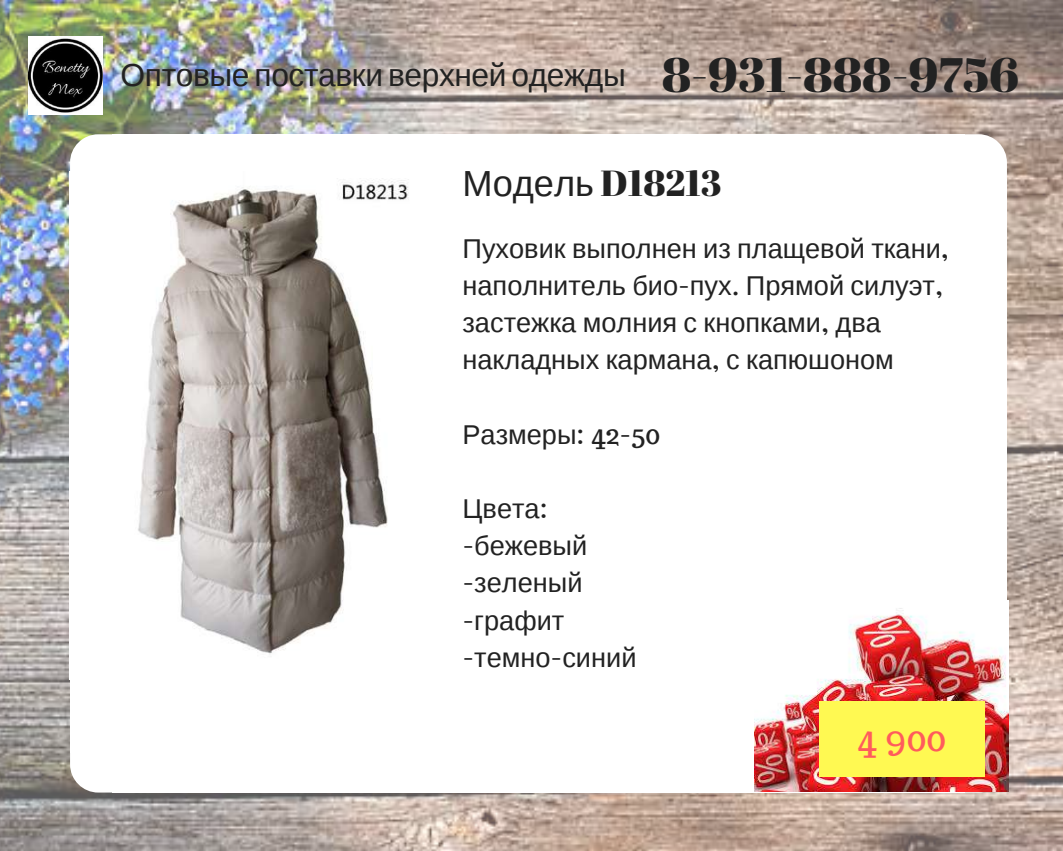
<style>
.page{position:relative;width:1063px;height:851px;background:#fff}
.page>*{position:absolute;margin:0;border:0;box-sizing:border-box;transform-origin:0 0}
.t1{font:36.3px "Liberation Sans";color:#222}
.t2{font:36.3px "Trocchi";color:#ff5c5c}
.t3{font:31.65px "Liberation Sans";letter-spacing:-.01em;color:#222}
.t4{font:27.15px/37.2px "Liberation Sans";color:#222}
.s1{font-family:"Abril Fatface";font-size:48.3px}
.s2{font-family:"Abril Fatface"}
.s3{font-family:"Trocchi"}
</style>
<div class="page">
<img style="left:0;top:0;width:1063px;height:850px">
<img style="left:28px;top:36px;width:74px;height:79px">
<svg style="left:965px;top:134px;width:42px;height:45px"></svg>
<div style="left:963px;top:179px;width:44px;height:574px;background:#fff"></div>
<div style="left:112px;top:179px;width:853px;height:574px;background:#fff"></div>
<div style="left:112px;top:134px;width:853px;height:47px;background:#fff"></div>
<svg style="left:70px;top:134px;width:42px;height:37px"></svg>
<div style="left:70px;top:179px;width:44px;height:574px;background:#fff"></div>
<div style="left:112px;top:751px;width:853px;height:41px;background:#fff"></div>
<svg style="left:70px;top:753px;width:42px;height:39px"></svg>
<svg style="left:963px;top:791px;width:44px;height:1px"></svg>
<img style="left:70px;top:171px;width:339px;height:483px">
<img style="left:754px;top:600px;width:254px;height:191px">
<div style="left:819px;top:701px;width:166px;height:76px;background:#fff952"></div>
<p class="t3" style="left:121px;top:57px;width:900px">Оптовые поставки верхней одежды <span class="s1">8-931-888-9756</span></p>
<h1 class="t1" style="left:463px;top:163px;width:261px">Модель <span class="s2">D18213</span></h1>
<p class="t4" style="left:463px;top:230px;width:488px">Пуховик выполнен из плащевой ткани<span class="s3">, </span>наполнитель био<span class="s3">-</span>пух<span class="s3">.</span> Прямой силуэт<span class="s3">, </span>застежка молния с кнопками<span class="s3">,</span> два накладных кармана<span class="s3">,</span> с капюшоном</p>
<p class="t4" style="left:463px;top:415px;width:199px">Размеры<span class="s3">: 42-50</span></p>
<p class="t4" style="left:463px;top:490px;width:175px">Цвета<span class="s3">: -</span>бежевый <span class="s3">-</span>зеленый <span class="s3">-</span>графит <span class="s3">-</span>темно<span class="s3">-</span>синий</p>
<h1 class="t2" style="left:858px;top:714px;width:91px">4 900</h1>
</div>
